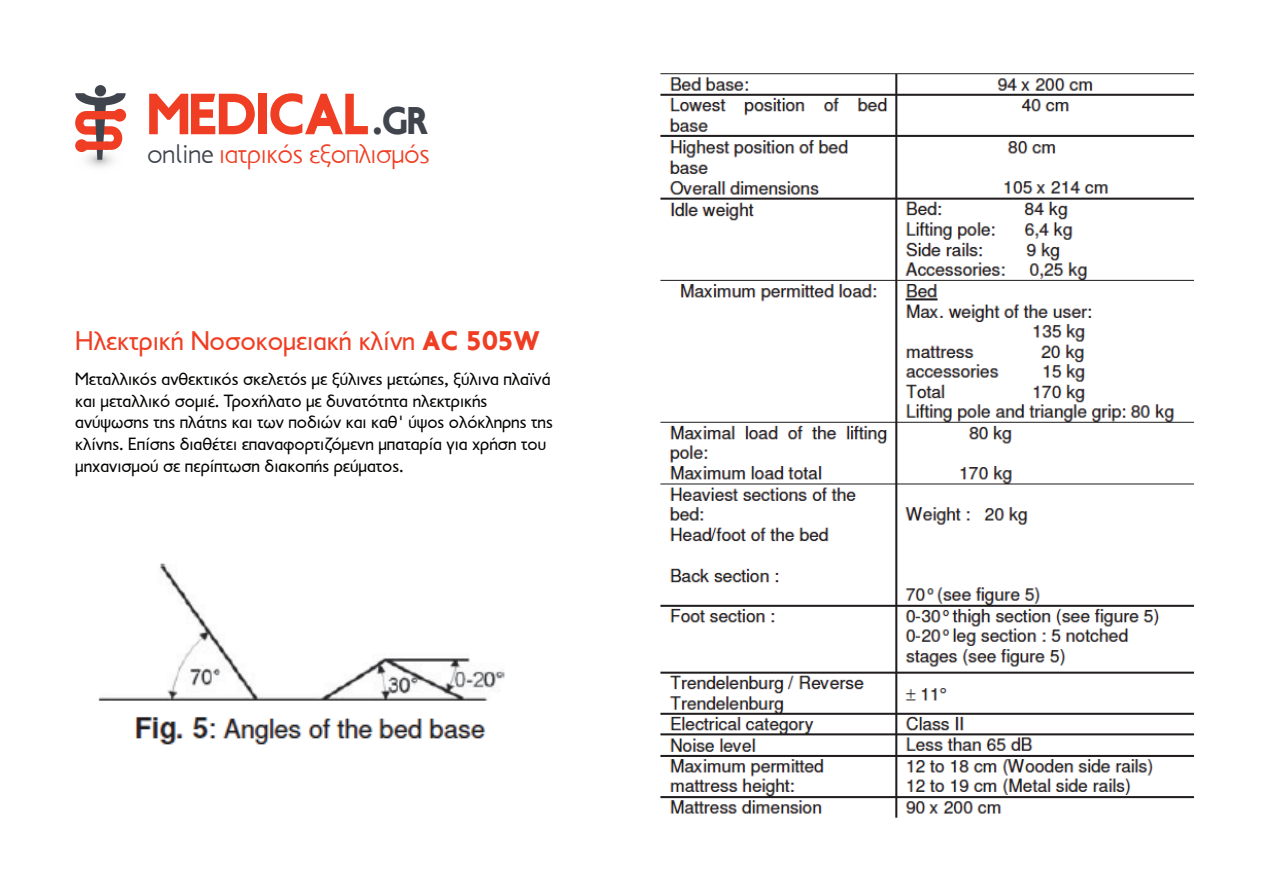
<style>
.page{position:relative;width:1263px;height:893px;background:#fff}
.page>*{position:absolute;margin:0;border:0;box-sizing:border-box;transform-origin:0 0}
.t1{font:900 58.8px "PF Transport";letter-spacing:-.05em;color:#ef3e23}
.t2{font:27.45px "PF Transport";color:#ef3e23}
.t3{font:300 27.3px "PF Transport";letter-spacing:-.01em;color:#ef3e23}
.t4{font:18px/21.6px "PF Transport";color:#040503}
.s1{font-size:39.15px;color:#40444d}
.s2{color:#40444d}
.s3{font-weight:900}
</style>
<div class="page">
<svg style="left:86px;top:160px;width:27px;height:7px"></svg>
<div style="left:95px;top:85px;width:11px;height:11px;background:#40444d;border-radius:50%"></div>
<svg style="left:75px;top:93px;width:51px;height:67px"></svg>
<img style="left:660px;top:73px;width:534px;height:745px">
<img style="left:98px;top:563px;width:407px;height:182px">
<h1 class="t1" style="left:145px;top:80px;width:285px">MEDICAL<span class="s1">.GR</span></h1>
<h3 class="t3" style="left:147px;top:139px;width:284px"><span class="s2">online</span> ιατρικός εξοπλισµός</h3>
<h2 class="t2" style="left:75px;top:325px;width:465px">Ηλεκτρική Νοσοκοµειακή κλίνη <span class="s3">AC 505W</span></h2>
<p class="t4" style="left:75px;top:368px;width:479px">Μεταλλικός ανθεκτικός σκελετός µε ξύλινες µετώπες, ξύλινα πλαϊνά και µεταλλικό σοµιέ. Τροχήλατο µε δυνατότητα ηλεκτρικής ανύψωσης της πλάτης και των ποδιών και καθ' ύψος ολόκληρης της κλίνης. Επίσης διαθέτει επαναφορτιζόµενη µπαταρία για χρήση του µηχανισµού σε περίπτωση διακοπής ρεύµατος.</p>
</div>
